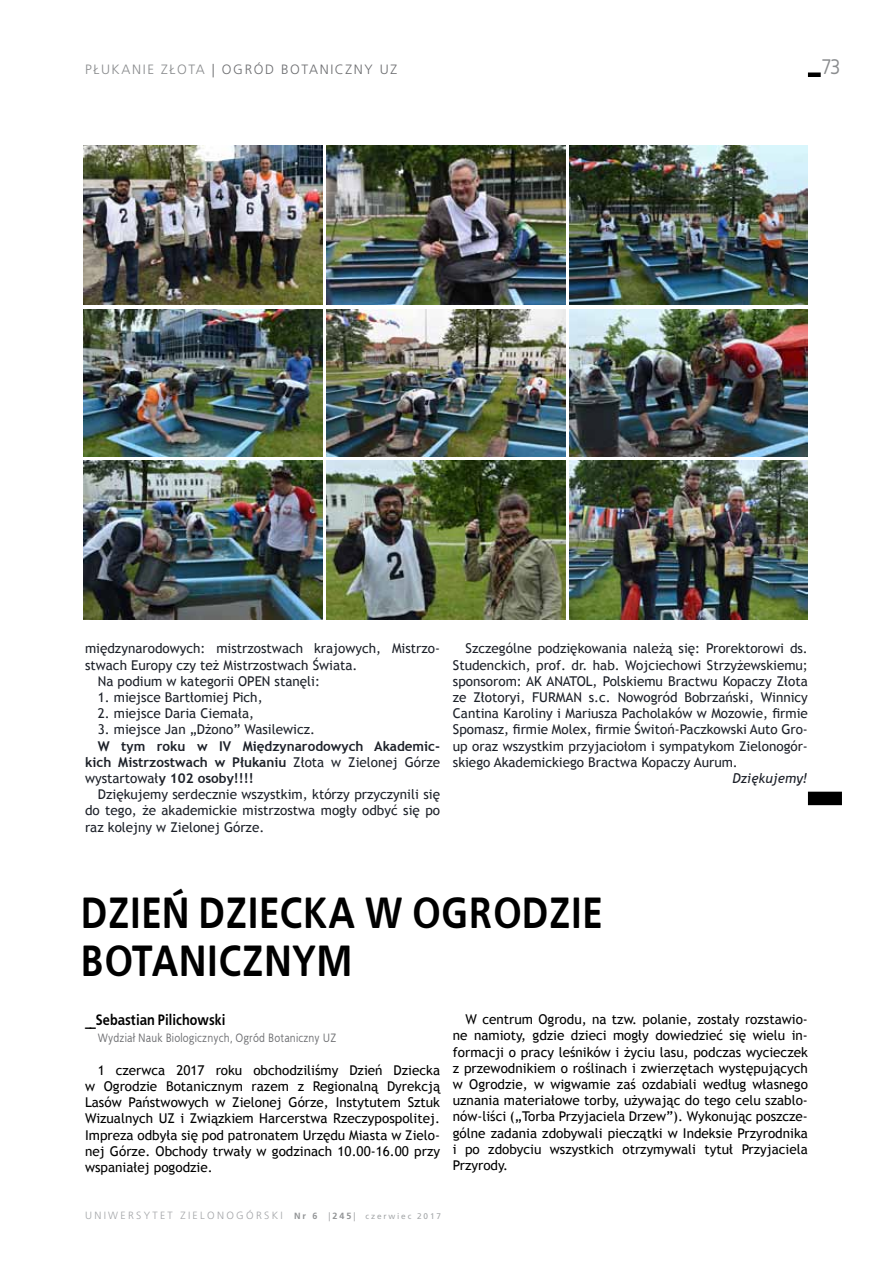
<style>
.page{position:relative;width:893px;height:1263px;background:#fff}
.page>*{position:absolute;margin:0;border:0;box-sizing:border-box;transform-origin:0 0}
.t1{font:700 43.5px/48px "EFN Bureau OT";letter-spacing:.01em;color:#000}
.t2{font:21px "EFN Bureau OT";color:#8a8c8e}
.t3{font:700 15px "EFN Bureau OT";color:#000}
.t4{font:13.5px/16.2px "Trebuchet MS";color:#000;text-align:justify}
.t5{font:13.5px/16.2px "Trebuchet MS";color:#1d2129;text-align:justify}
.t6{font:700 13.5px/16.2px "Trebuchet MS";color:#1d2129;text-align:justify}
.t7{font:300 13.5px "Frutiger LT Pro";letter-spacing:.12em;color:#8a8c8e}
.t8{font:300 13.5px "Frutiger LT Pro";letter-spacing:.12em;color:#6d6e71}
.t9{font:italic 13.5px "Trebuchet MS";color:#1d2129}
.t10{font:12px "EFN Bureau OT";letter-spacing:.025em;color:#6d6e71}
.t11{font:300 10.5px "Frutiger LT Pro";letter-spacing:.22em;color:#a3a5a8}
.s1{color:#6d6e71}
.s2{font-weight:400}
.s3{font-weight:700;font-size:9px;color:#939597}
.s4{font-size:9px;color:#939597}
.s5{font-weight:400;font-size:8.25px;color:#a4a7a9}
</style>
<div class="page">
<div style="left:808px;top:72px;width:13px;height:5px;background:#000"></div>
<div style="left:808px;top:792px;width:34px;height:13px;background:#000"></div>
<img style="left:84px;top:146px;width:238px;height:159px">
<img style="left:570px;top:146px;width:238px;height:159px">
<img style="left:84px;top:309px;width:238px;height:147px">
<img style="left:327px;top:309px;width:238px;height:147px">
<img style="left:570px;top:309px;width:238px;height:147px">
<img style="left:84px;top:460px;width:238px;height:160px">
<img style="left:327px;top:460px;width:238px;height:160px">
<img style="left:327px;top:146px;width:238px;height:159px">
<img style="left:570px;top:460px;width:238px;height:160px">
<p class="t7" style="left:85px;top:61px;width:55px">PŁUKANIE</p>
<p class="t7" style="left:161px;top:61px;width:83px">ZŁOTA <span class="s1">| OGRÓ</span></p>
<p class="t8" style="left:265px;top:61px;width:91px">D BOTANICZNY</p>
<p class="t8" style="left:380px;top:61px;width:19px">UZ</p>
<h2 class="t2" style="left:822px;top:55px;width:20px">73</h2>
<p class="t5" style="left:85px;top:641px;width:357px">międzynarodowych: mistrzostwach krajowych, Mistrzo-</p>
<p class="t5" style="left:85px;top:657px;width:274px">stwach Europy czy też Mistrzostwach Świata.</p>
<p class="t5" style="left:98px;top:673px;width:224px">Na podium w kategorii OPEN stanęli:</p>
<p class="t5" style="left:98px;top:689px;width:166px">1. miejsce Bartłomiej Pich,</p>
<p class="t5" style="left:98px;top:705px;width:158px">2. miejsce Daria Ciemała,</p>
<p class="t5" style="left:98px;top:722px;width:219px">3. miejsce Jan „Dżono” Wasilewicz.</p>
<p class="t6" style="left:85px;top:738px;width:357px;text-indent:13px">W tym roku w IV Międzynarodowych Akademic&shy;kich Mistrzostwach w Płukaniu <span class="s2">Złota w Zielonej Górze wystartował</span>y 102 osoby!!!!</p>
<p class="t5" style="left:85px;top:786px;width:357px;text-indent:13px">Dziękujemy serdecznie wszystkim, którzy przyczynili się do tego, że akademickie mistrzostwa mogły odbyć się po raz kolejny w Zielonej Górze.</p>
<p class="t5" style="left:453px;top:641px;width:357px;text-indent:13px">Szczególne podziękowania należą się: Prorektorowi ds.<br>Studenckich, prof. dr. hab. Wojciechowi Strzyżewskiemu; sponsorom: AK ANATOL, Polskiemu Bractwu Kopaczy Złota ze Złotoryi, FURMAN s.c. Nowogród Bobrzański, Winnicy Cantina Karoliny i Mariusza Pacholaków w Mozowie, firmie Spomasz, firmie Molex, firmie Świtoń-Paczkowski Auto Gro&shy;up oraz wszystkim przyjaciołom i sympatykom Zielonogór&shy;skiego Akademickiego Bractwa Kopaczy Aurum.</p>
<p class="t9" style="left:732px;top:770px;width:77px">Dziękujemy!</p>
<h1 class="t1" style="left:81px;top:889px;width:523px">DZIEŃ DZIECKA W OG RODZIE<br>BOTANICZNYM</h1>
<p class="t3" style="left:85px;top:1011px;width:142px">__ SEBASTIAN PILICHOWSKI</p>
<p class="t10" style="left:98px;top:1031px;width:240px">Wydział Nauk Biologicznych, Ogród Botaniczny UZ</p>
<p class="t4" style="left:85px;top:1062px;width:357px;text-indent:13px">1 czerwca 2017 roku obchodziliśmy Dzień Dziecka w Ogrodzie Botanicznym razem z Regionalną Dyrekcją Lasów Państwowych w Zielonej Górze, Instytutem Sztuk Wizualnych UZ i Związkiem Harcerstwa Rzeczypospolitej.<br>Impreza odbyła się pod patronatem Urzędu Miasta w Zielo&shy;nej Górze. Obchody trwały w godzinach 10.00-16.00 przy wspaniałej pogodzie.</p>
<p class="t4" style="left:453px;top:1011px;width:357px;text-indent:13px">W centrum Ogrodu, na tzw. polanie, zostały rozstawio&shy;ne namioty, gdzie dzieci mogły dowiedzieć się wielu in&shy;formacji o pracy leśników i życiu lasu, podczas wycieczek z przewodnikiem o roślinach i zwierzętach występujących w Ogrodzie, w wigwamie zaś ozdabiali według własnego uznania materiałowe torby, używając do tego celu szablo&shy;nów-liści („Torba Przyjaciela Drzew”). Wykonując poszcze&shy;gólne zadania zdobywali pieczątki w Indeksie Przyrodnika i po zdobyciu wszystkich otrzymywali tytuł Przyjaciela Przyrody.</p>
<p class="t11" style="left:85px;top:1209px;width:357px">UNIWERSYTET ZIELONOGÓRSKI <span class="s3">Nr 6</span> <span class="s4">|</span><span class="s3">245</span><span class="s4">|</span> <span class="s5">czerwiec 2017</span></p>
</div>
